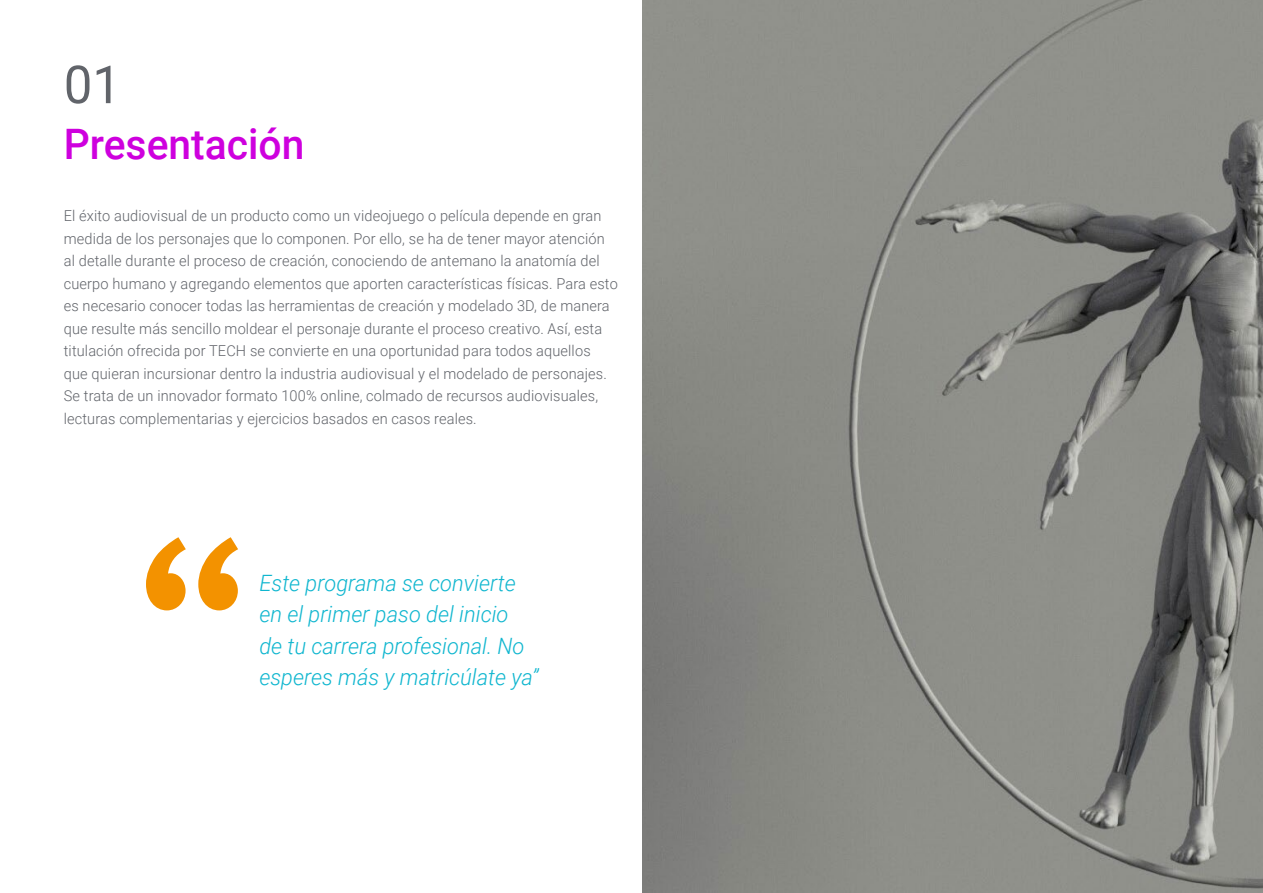
<style>
.page{position:relative;width:1263px;height:893px;background:#fff}
.page>*{position:absolute;margin:0;border:0;box-sizing:border-box;transform-origin:0 0}
.t1{font:52.5px "Roboto";color:#61646a}
.t2{font:500 42px "Roboto";color:#ce00de}
.t3{font:italic 300 22.5px/31.5px "Roboto";color:#0fb6cf}
.t4{font:300 15px/22.5px "Roboto";letter-spacing:.01em;color:#61646a}
</style>
<div class="page">
<svg style="left:146px;top:537px;width:92px;height:73px"></svg>
<img style="left:642px;top:0;width:621px;height:893px">
<h1 class="t1" style="left:64px;top:48px;width:59px">01</h1>
<h2 class="t2" style="left:64px;top:115px;width:242px">Presentación</h2>
<p class="t4" style="left:64px;top:204px;width:555px">El éxito audiovisual de un producto como un videojuego o película depende en gran medida de los personajes que lo componen. Por ello, se ha de tener mayor atención al detalle durante el proceso de creación, conociendo de antemano la anatomía del cuerpo humano y agregando elementos que aporten características físicas. Para esto es necesario conocer todas las herramientas de creación y modelado 3D, de manera que resulte más sencillo moldear el personaje durante el proceso creativo. Así, esta titulación ofrecida por TECH se convierte en una oportunidad para todos aquellos que quieran incursionar dentro la industria audiovisual y el modelado de personajes.<br>Se trata de un innovador formato 100% online, colmado de recursos audiovisuales, lecturas complementarias y ejercicios basados en casos reales.</p>
<h3 class="t3" style="left:259px;top:566px;width:281px">Este programa se convierte en el primer paso del inicio<br>de tu carrera profesional. No esperes más y matricúlate ya”</h3>
</div>
